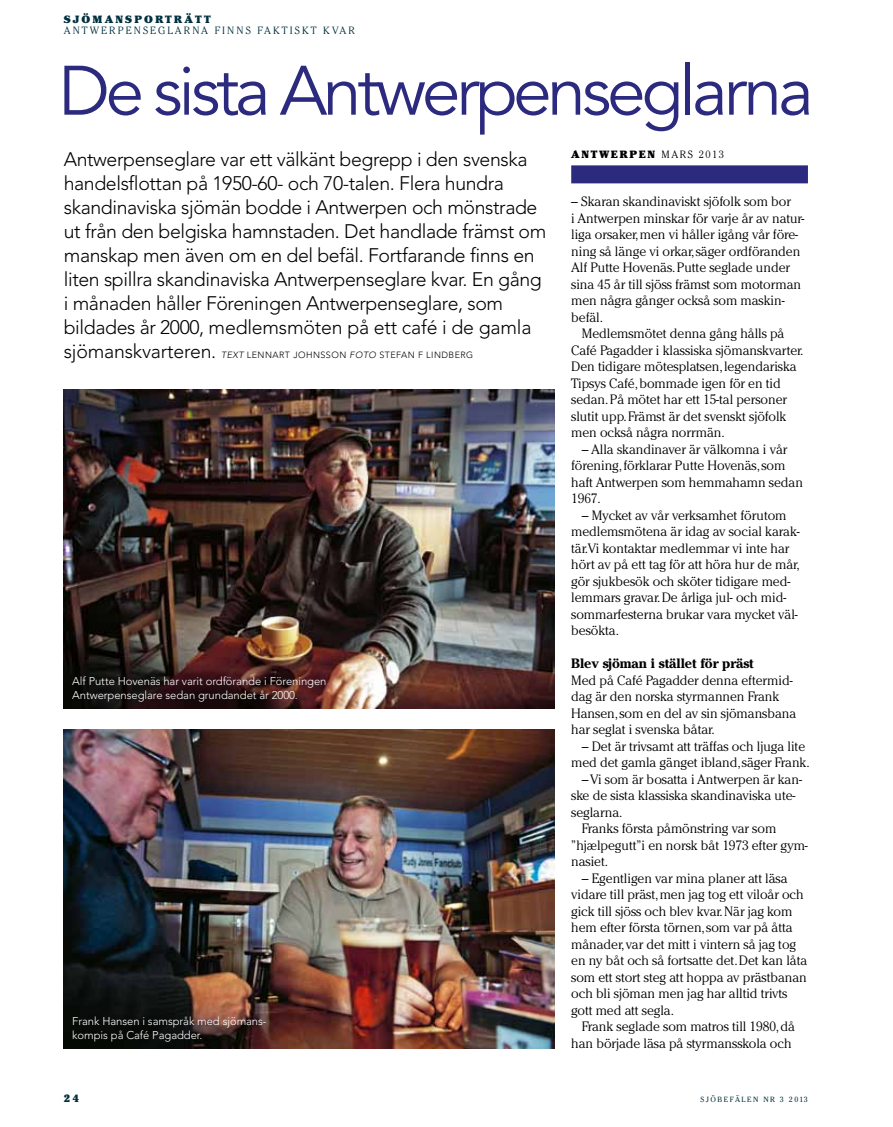
<style>
.page{position:relative;width:893px;height:1127px;background:#fff}
.page>*{position:absolute;margin:0;border:0;box-sizing:border-box;transform-origin:0 0}
.t1{font:69.15px "Avenir";letter-spacing:-.06em;color:#2b2a7f}
.t2{font:300 19.5px/24px "Avenir";letter-spacing:-.02em;color:#000}
.t3{font:300 13.5px/16.5px "Cheltenham";letter-spacing:-.005em;color:#000}
.t4{font:700 13.5px "Cheltenham";letter-spacing:-.005em;color:#000}
.t5{font:300 11.25px/14.2px "Avenir";letter-spacing:-.005em;color:#fff}
.t6{font:300 10.5px "Cheltenham";color:#00303e}
.t7{font:900 10.5px "Cheltenham";letter-spacing:.2em;color:#00303e}
.t8{font:900 10.5px "Cheltenham";letter-spacing:.15em;color:#000}
.t9{font:300 10.5px "Cheltenham";color:#000}
.t10{font:300 9px "Avenir";letter-spacing:.05em;color:#000}
.t11{font:7.5px "Cheltenham";letter-spacing:.2em;color:#00303e}
.s1{font-size:19.5px}
.s2{font-style:italic}
.s3{font-weight:300}
</style>
<div class="page">
<div style="left:571px;top:165px;width:237px;height:18px;background:#2b2a7f"></div>
<img style="left:64px;top:389px;width:490px;height:319px">
<img style="left:64px;top:729px;width:490px;height:319px">
<p class="t7" style="left:64px;top:13px;width:141px">SJÖMANSPORTRÄTT</p>
<p class="t6" style="left:64px;top:24px;width:9px">ant</p>
<p class="t6" style="left:90px;top:24px;width:21px">werpenseglarna</p>
<p class="t6" style="left:215px;top:24px;width:9px">finns</p>
<p class="t6" style="left:258px;top:24px;width:9px">faktiskt</p>
<p class="t6" style="left:323px;top:24px;width:9px">kvar</p>
<h1 class="t1" style="left:58px;top:51px;width:757px">De sista Antwerpenseglarna</h1>
<p class="t2" style="left:64px;top:147px;width:484px">Antwerpenseglare var ett välkänt begrepp i den svenska handelsflottan på 1950-60- och 70-talen. Flera hundra skandinaviska sjömän bodde i Antwerpen och mönstrade ut från den belgiska hamnstaden. Det handlade främst om manskap men även om en del befäl. Fortfarande finns en liten spillra skandinaviska Antwerpenseglare kvar. En gång i månaden håller Föreningen Antwerpenseglare, som bildades år 2000, medlemsmöten på ett café i de gamla</p>
<p class="t10" style="left:64px;top:349px;width:411px"><span class="s1">sjömanskvarteren.</span> <span class="s2">TEXT</span> lennart johnsson <span class="s2">FOTO</span> Stefan F Lindberg</p>
<p class="t8" style="left:571px;top:148px;width:99px">ANTWERPEN <span class="s3">mars</span></p>
<p class="t9" style="left:699px;top:149px;width:27px">2013</p>
<p class="t3" style="left:571px;top:193px;width:235px">– Skaran skandinaviskt sjöfolk som bor<br>i Antwerpen minskar för varje år av natur&shy;liga orsaker, men vi håller igång vår före&shy;ning så länge vi orkar, säger ordföranden Alf Putte Hovenäs. Putte seglade under sina 45 år till sjöss främst som motorman men några gånger också som maskin&shy;befäl.</p>
<p class="t3" style="left:571px;top:325px;width:234px;text-indent:11px">Medlemsmötet denna gång hålls på Café Pagadder i klassiska sjömanskvarter.<br>Den tidigare mötesplatsen, legendariska Tipsys Café, bommade igen för en tid sedan. På mötet har ett 15-tal personer slutit upp. Främst är det svenskt sjöfolk men också några norrmän.</p>
<p class="t3" style="left:571px;top:441px;width:233px;text-indent:11px">– Alla skandinaver är välkomna i vår förening, förklarar Putte Hovenäs, som haft Antwerpen som hemmahamn sedan<br>1967.</p>
<p class="t3" style="left:571px;top:507px;width:230px;text-indent:11px">– Mycket av vår verksamhet förutom medlemsmötena är idag av social karak&shy;tär.Vi kontaktar medlemmar vi inte har hört av på ett tag för att höra hur de mår, gör sjukbesök och sköter tidigare med&shy;lemmars gravar. De årliga jul- och mid&shy;sommarfesterna brukar vara mycket väl&shy;besökta.</p>
<p class="t4" style="left:571px;top:655px;width:184px">Blev sjöman i stället för präst</p>
<p class="t3" style="left:571px;top:672px;width:227px">Med på Café Pagadder denna eftermid&shy;dag är den norska styrmannen Frank Hansen, som en del av sin sjömansbana har seglat i svenska båtar.</p>
<p class="t3" style="left:582px;top:738px;width:225px">– Det är trivsamt att träffas och ljuga lite</p>
<p class="t3" style="left:571px;top:754px;width:240px">med det gamla gänget ibland, säger Frank.</p>
<p class="t3" style="left:582px;top:771px;width:222px">–Vi som är bosatta i Antwerpen är kan-</p>
<p class="t3" style="left:571px;top:787px;width:226px">ske de sista klassiska skandinaviska ute-</p>
<p class="t3" style="left:571px;top:804px;width:53px">seglarna.</p>
<p class="t3" style="left:582px;top:820px;width:196px">Franks första påmönstring var som</p>
<p class="t3" style="left:571px;top:837px;width:238px">”hjælpegutt”i en norsk båt 1973 efter gym-</p>
<p class="t3" style="left:571px;top:853px;width:38px">nasiet.</p>
<p class="t3" style="left:571px;top:870px;width:238px;text-indent:11px">– Egentligen var mina planer att läsa vidare till präst, men jag tog ett viloår och gick till sjöss och blev kvar. När jag kom hem efter första törnen, som var på åtta månader, var det mitt i vintern så jag tog en ny båt och så fortsatte det. Det kan låta som ett stort steg att hoppa av prästbanan och bli sjöman men jag har alltid trivts gott med att segla.</p>
<p class="t3" style="left:571px;top:1018px;width:225px;text-align:right">Frank seglade som matros till 1980, då han började läsa på styrmansskola och</p>
<p class="t5" style="left:72px;top:674px;width:256px">Alf Putte H ovenäs har varit ordförande i Föreningen<br>Antwerpenseglare sedan grundandet år 2000.</p>
<p class="t5" style="left:72px;top:1014px;width:196px">Frank Hansen i samspråk med sjömans&shy;kompis på Café Pagadder.</p>
<p class="t7" style="left:64px;top:1091px;width:17px">2 4</p>
<p class="t11" style="left:700px;top:1094px;width:109px">SJÖBEFÄLEN NR 3 2013</p>
</div>
